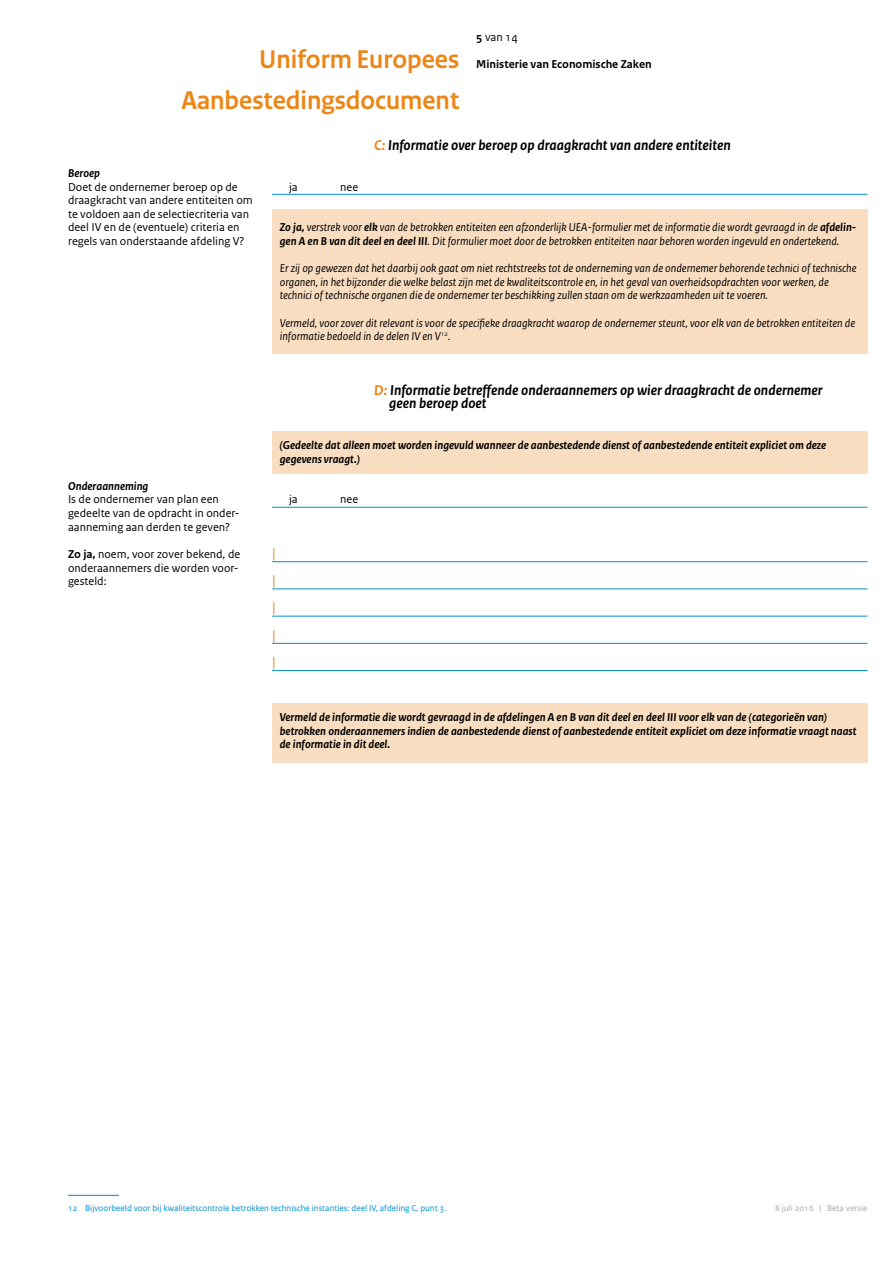
<style>
.page{position:relative;width:893px;height:1263px;background:#fff}
.page>*{position:absolute;margin:0;border:0;box-sizing:border-box;transform-origin:0 0}
._01_RO_Doc-naam{font:700 27px "Rijksoverheid Sans Heading";color:#ec8616}
._101_RO_Header-_A_B{font:italic 700 15px "Rijksoverheid Sans Text";color:#000}
._09_RO_Antwoord___li{font:15px "Rijksoverheid Sans Text";color:#ec8616}
._06_RO_Vraag{font:italic 12px/13.6px "Rijksoverheid Sans Text";color:#000}
._06_RO_Vraag-2{font:italic 700 12px/13.6px "Rijksoverheid Sans Text";color:#000}
._06_RO_Vraag-3{font:12px/13.6px "Rijksoverheid Sans Text";color:#000}
._95_RO_Header-spec-d{font:700 12px "Rijksoverheid Sans Text";color:#000}
._09_RO_Antwoord___li-2{font:12px "Rijksoverheid Sans Text";color:#000}
._98_RO_Bladnummering{font:12px "Rijksoverheid Sans Text";color:#000}
._99_RO_Voettekst{font:9px "Rijksoverheid Sans Text";color:#008ed0}
.t1{font:9px "Rijksoverheid Sans Text";color:#a7a9ac}
.s1{font-weight:700}
.s2{color:#ec8616}
</style>
<div class="page">
<div style="left:272px;top:210px;width:595px;height:144px;background:#f9ddc1"></div>
<div style="left:272px;top:432px;width:595px;height:42px;background:#f9ddc1"></div>
<div style="left:272px;top:703px;width:595px;height:59px;background:#f9ddc1"></div>
<hr style="left:272px;top:194px;width:595px;height:1px;background:#008ed0">
<hr style="left:272px;top:507px;width:595px;height:1px;background:#008ed0">
<hr style="left:272px;top:561px;width:595px;height:1px;background:#008ed0">
<hr style="left:272px;top:588px;width:595px;height:1px;background:#008ed0">
<hr style="left:272px;top:616px;width:595px;height:1px;background:#008ed0">
<hr style="left:272px;top:643px;width:595px;height:1px;background:#008ed0">
<hr style="left:272px;top:670px;width:595px;height:1px;background:#008ed0">
<hr style="left:68px;top:1195px;width:51px;height:1px;background:#008ed0">
<p class="_98_RO_Bladnummering" style="left:476px;top:30px;width:43px"><span class="s1">5</span> van 14</p>
<p class="_01_RO_Doc-naam" style="left:259px;top:44px;width:201px">Uniform Europees</p>
<p class="_95_RO_Header-spec-d" style="left:476px;top:57px;width:177px">Ministerie van Economische Zaken</p>
<p class="_01_RO_Doc-naam" style="left:181px;top:85px;width:279px">Aanbestedingsdocument</p>
<p class="_06_RO_Vraag-2" style="left:68px;top:166px;width:34px">Beroep</p>
<p class="_06_RO_Vraag-3" style="left:68px;top:180px;width:186px">Doet de ondernemer beroep op de draagkracht van andere entiteiten om te voldoen aan de selectiecriteria van deel IV en de (eventuele) criteria en regels van onderstaande afdeling V?</p>
<p class="_06_RO_Vraag-2" style="left:68px;top:479px;width:82px">Onderaanneming</p>
<p class="_06_RO_Vraag-3" style="left:68px;top:493px;width:152px">Is de ondernemer van plan een</p>
<p class="_06_RO_Vraag-3" style="left:68px;top:506px;width:173px">gedeelte van de opdracht in onder&shy;aanneming aan derden te geven?</p>
<p class="_06_RO_Vraag-3" style="left:68px;top:547px;width:174px"><span class="s1">Zo ja,</span> noem, voor zover bekend, de</p>
<p class="_06_RO_Vraag-3" style="left:68px;top:561px;width:172px">onderaannemers die worden voor&shy;gesteld:</p>
<p class="_09_RO_Antwoord___li-2" style="left:289px;top:180px;width:10px">ja</p>
<p class="_09_RO_Antwoord___li-2" style="left:340px;top:180px;width:19px">nee</p>
<p class="_101_RO_Header-_A_B" style="left:374px;top:136px;width:358px"><span class="s2">C:</span> Informatie over beroep op draagkracht van andere entiteiten</p>
<p class="_06_RO_Vraag" style="left:280px;top:221px;width:578px"><span class="s1">Zo ja,</span> verstrek voor <span class="s1">elk</span> van de betrokken entiteiten een afzonderlijk UEA-formulier met de informatie die wordt gevraagd in de <span class="s1">afdelin&shy;gen A en B van dit deel en deel III</span>. Dit formulier moet door de betrokken entiteiten naar behoren worden ingevuld en ondertekend.</p>
<p class="_06_RO_Vraag" style="left:280px;top:262px;width:578px">Er zij op gewezen dat het daarbij ook gaat om niet rechtstreeks tot de onderneming van de ondernemer behorende technici of technische organen, in het bijzonder die welke belast zijn met de kwaliteitscontrole en, in het geval van overheidsopdrachten voor werken, de technici of technische organen die de ondernemer ter beschikking zullen staan om de werkzaamheden uit te voeren.</p>
<p class="_06_RO_Vraag" style="left:280px;top:316px;width:577px">Vermeld, voor zover dit relevant is voor de specifieke draagkracht waarop de ondernemer steunt, voor elk van de betrokken entiteiten de informatie bedoeld in de delen IV en V<sup>12</sup>.</p>
<p class="_101_RO_Header-_A_B" style="left:374px;top:381px;width:450px"><span class="s2">D:</span> Informatie betreffende onderaannemers op wier draagkracht de ondernemer</p>
<p class="_101_RO_Header-_A_B" style="left:389px;top:395px;width:99px">geen beroep doet</p>
<p class="_06_RO_Vraag-2" style="left:280px;top:439px;width:548px">(Gedeelte dat alleen moet worden ingevuld wanneer de aanbestedende dienst of aanbestedende entiteit expliciet om deze gegevens vraagt.)</p>
<p class="_09_RO_Antwoord___li-2" style="left:289px;top:493px;width:10px">ja</p>
<p class="_09_RO_Antwoord___li-2" style="left:340px;top:493px;width:19px">nee</p>
<p class="_09_RO_Antwoord___li" style="left:272px;top:544px;width:5px">|</p>
<p class="_09_RO_Antwoord___li" style="left:272px;top:572px;width:5px">|</p>
<p class="_09_RO_Antwoord___li" style="left:272px;top:599px;width:5px">|</p>
<p class="_09_RO_Antwoord___li" style="left:272px;top:626px;width:5px">|</p>
<p class="_09_RO_Antwoord___li" style="left:272px;top:653px;width:5px">|</p>
<p class="_06_RO_Vraag-2" style="left:280px;top:711px;width:578px">Vermeld de informatie die wordt gevraagd in de afdelingen A en B van dit deel en deel III voor elk van de (categorieën van) betrokken onderaannemers indien de aanbestedende dienst of aanbestedende entiteit expliciet om deze informatie vraagt naast de informatie in dit deel.</p>
<p class="_99_RO_Voettekst" style="left:68px;top:1203px;width:380px">12 Bijvoorbeeld voor bij kwaliteitscontrole betrokken technische instanties: deel IV, afdeling C, punt 3.</p>
<p class="t1" style="left:775px;top:1203px;width:94px">8 juli 2016 | Beta versie</p>
</div>
